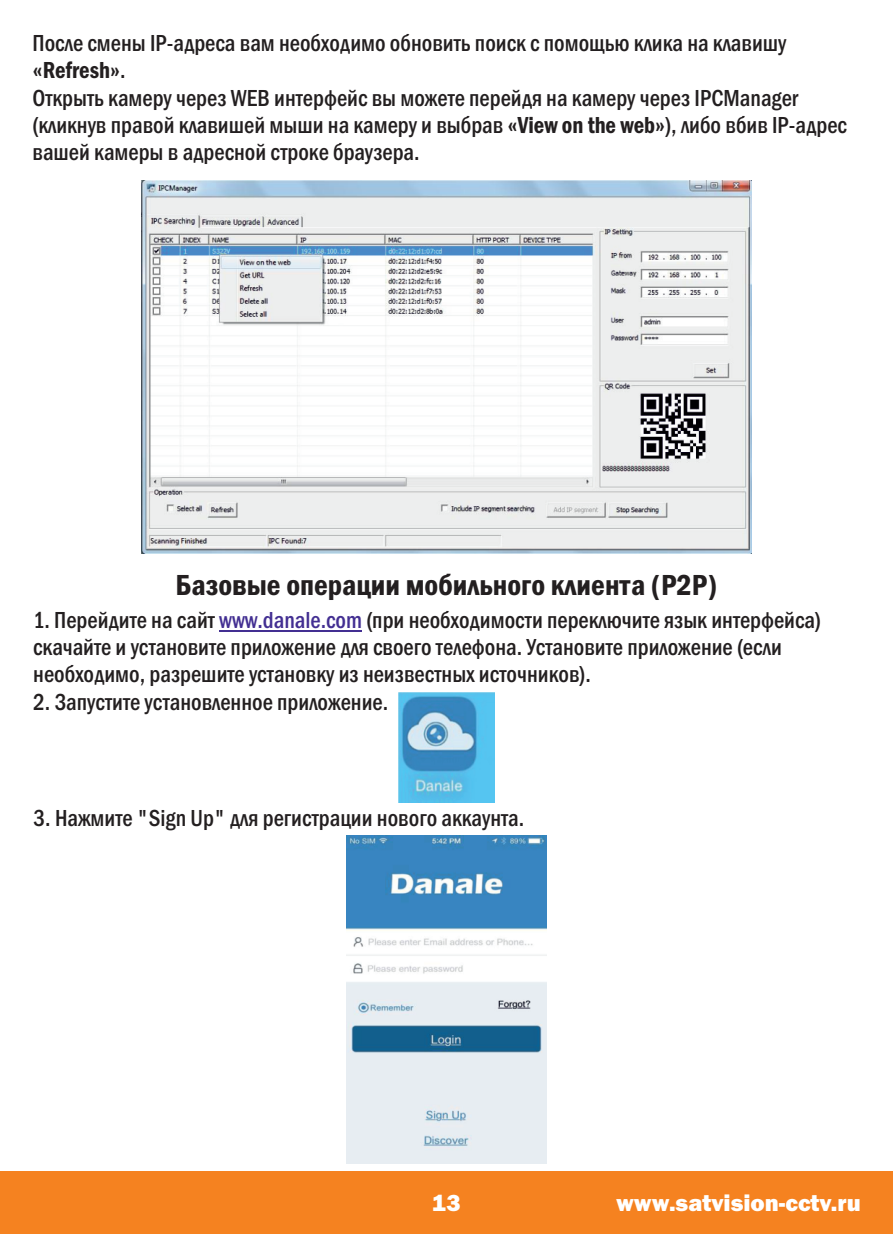
<style>
.page{position:relative;width:893px;height:1234px;background:#fff}
.page>*{position:absolute;margin:0;border:0;box-sizing:border-box;transform-origin:0 0}
.t1{font:600 condensed 30px "Franklin Gothic";color:#231f20}
.t2{font:500 condensed 24px/27.3px "Franklin Gothic";color:#231f20;scale:.96 1}
.t3{font:800 24px "Franklin Gothic";color:#fff}
.s1{font-weight:600}
.s2{color:#432f92}
</style>
<div class="page">
<div style="left:0;top:1170px;width:893px;height:63px;background:#f58220"></div>
<img style="left:141px;top:181px;width:611px;height:372px">
<hr style="left:219px;top:630px;width:107px;height:1px;background:#432f92">
<hr style="left:326px;top:630px;width:36px;height:1px;background:#432f92">
<img style="left:398px;top:692px;width:97px;height:110px">
<img style="left:346px;top:835px;width:201px;height:327px">
<p class="t2" style="left:33px;top:31px;width:850px">После смены IP-адреса вам необходимо обновить поиск с помощью клика на клавишу <span class="s1">«Refresh»</span>.<br>Открыть камеру через WEB интерфейс вы можете перейдя на камеру через IPCManager (кликнув правой клавишей мыши на камеру и выбрав <span class="s1">«View on the web»</span>), либо вбив IP-адрес вашей камеры в адресной строке браузера.</p>
<p class="t1" style="left:175px;top:573px;width:543px">Базовые операции мобильного клиента (P2P)</p>
<p class="t2" style="left:33px;top:608px;width:822px">1. Перейдите на сайт <span class="s2">www.danale.com</span> (при необходимости переключите язык интерфейса) скачайте и установите приложение для своего телефона. Установите приложение (если необходимо, разрешите установку из неизвестных источников).</p>
<p class="t2" style="left:33px;top:689px;width:371px">2. Запустите установленное приложение.</p>
<p class="t2" style="left:34px;top:805px;width:513px">3. Нажмите "Sign Up" для регистрации нового аккаунта.</p>
<p class="t3" style="left:432px;top:1193px;width:30px">13</p>
<p class="t3" style="left:616px;top:1193px;width:246px">www.satvision-cctv.ru</p>
</div>
